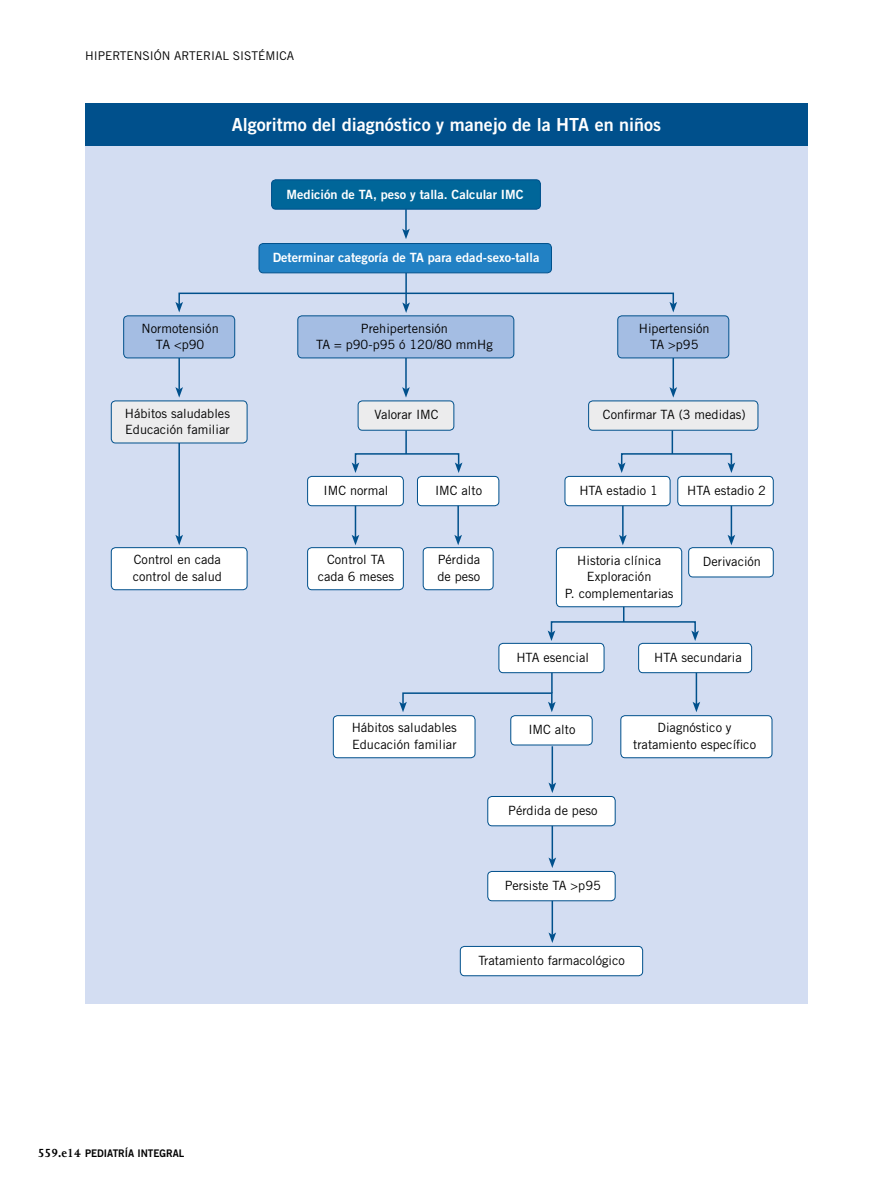
<style>
.page{position:relative;width:893px;height:1191px;background:#fff}
.page>*{position:absolute;margin:0;border:0;box-sizing:border-box;transform-origin:0 0}
.t1{font:18px "Trade Gothic Bold Two";color:#fff}
.t2{font:12.75px/16.5px "Trade Gothic";color:#000;text-align:center}
.t3{font:12.75px "Trade Gothic Bold Two";color:#fff}
.t4{font:12px "Trade Gothic";color:#000}
.t5{font:10.5px "Trade Gothic Bold Two";color:#000;scale:.95 1}
.s1{font-family:"Joanna MT Std";font-weight:700;font-size:13.5px}
</style>
<div class="page">
<div style="left:85px;top:143px;width:723px;height:861px;background:#d3ddf2"></div>
<hr style="left:405px;top:199px;width:2px;height:32px;background:#00508c">
<svg style="left:402px;top:229px;width:8px;height:10px"></svg>
<hr style="left:672px;top:357px;width:2px;height:32px;background:#00508c">
<svg style="left:669px;top:387px;width:8px;height:10px"></svg>
<hr style="left:178px;top:437px;width:2px;height:100px;background:#00508c">
<svg style="left:175px;top:535px;width:8px;height:10px"></svg>
<hr style="left:355px;top:498px;width:1px;height:39px;background:#00508c">
<svg style="left:352px;top:535px;width:7px;height:10px"></svg>
<hr style="left:552px;top:746px;width:1px;height:39px;background:#00508c">
<svg style="left:548px;top:782px;width:8px;height:11px"></svg>
<hr style="left:552px;top:821px;width:1px;height:39px;background:#00508c">
<svg style="left:548px;top:857px;width:8px;height:11px"></svg>
<hr style="left:552px;top:896px;width:1px;height:38px;background:#00508c">
<svg style="left:548px;top:932px;width:8px;height:11px"></svg>
<hr style="left:405px;top:357px;width:2px;height:32px;background:#00508c">
<svg style="left:402px;top:387px;width:8px;height:10px"></svg>
<hr style="left:178px;top:357px;width:2px;height:32px;background:#00508c">
<svg style="left:175px;top:387px;width:8px;height:10px"></svg>
<div style="left:178px;top:292px;width:496px;height:13px;border:2px solid #00508c"></div>
<svg style="left:175px;top:302px;width:8px;height:10px"></svg>
<svg style="left:669px;top:302px;width:8px;height:10px"></svg>
<hr style="left:405px;top:271px;width:2px;height:34px;background:#00508c">
<svg style="left:402px;top:302px;width:8px;height:11px"></svg>
<div style="left:355px;top:453px;width:104px;height:12px;border:2px solid #00508c"></div>
<svg style="left:352px;top:462px;width:7px;height:11px"></svg>
<svg style="left:399px;top:426px;width:336px;height:286px"></svg>
<hr style="left:551px;top:669px;width:2px;height:24px;background:#00508c">
<div style="left:85px;top:103px;width:723px;height:42px;background:#00508c"></div>
<div style="left:124px;top:316px;width:111px;height:42px;background:#a4bde3;border-radius:4px"></div>
<div style="left:123px;top:315px;width:112px;height:43px;border:1px solid #00508c;border-radius:4px"></div>
<div style="left:618px;top:316px;width:111px;height:42px;background:#a4bde3;border-radius:4px"></div>
<div style="left:617px;top:315px;width:112px;height:43px;border:1px solid #00508c;border-radius:4px"></div>
<div style="left:298px;top:316px;width:216px;height:42px;background:#a4bde3;border-radius:4px"></div>
<div style="left:298px;top:315px;width:216px;height:43px;border:1px solid #00508c;border-radius:4px"></div>
<div style="left:308px;top:476px;width:95px;height:30px;background:#fff;border-radius:4px"></div>
<div style="left:307px;top:476px;width:97px;height:30px;border:1px solid #00508c;border-radius:4px"></div>
<div style="left:417px;top:476px;width:82px;height:30px;background:#fff;border-radius:4px"></div>
<div style="left:417px;top:476px;width:82px;height:30px;border:1px solid #00508c;border-radius:4px"></div>
<div style="left:565px;top:476px;width:105px;height:30px;background:#fff;border-radius:4px"></div>
<div style="left:565px;top:476px;width:105px;height:30px;border:1px solid #00508c;border-radius:4px"></div>
<div style="left:678px;top:476px;width:95px;height:30px;background:#fff;border-radius:4px"></div>
<div style="left:677px;top:476px;width:96px;height:30px;border:1px solid #00508c;border-radius:4px"></div>
<div style="left:111px;top:401px;width:136px;height:42px;background:#ececed;border-radius:4px"></div>
<div style="left:111px;top:401px;width:136px;height:42px;border:1px solid #00508c;border-radius:4px"></div>
<div style="left:589px;top:401px;width:169px;height:29px;background:#ececed;border-radius:4px"></div>
<div style="left:588px;top:401px;width:170px;height:29px;border:1px solid #00508c;border-radius:4px"></div>
<div style="left:358px;top:401px;width:96px;height:29px;background:#ececed;border-radius:4px"></div>
<div style="left:358px;top:401px;width:96px;height:29px;border:1px solid #00508c;border-radius:4px"></div>
<div style="left:511px;top:715px;width:81px;height:30px;background:#fff;border-radius:4px"></div>
<div style="left:511px;top:715px;width:81px;height:30px;border:1px solid #00508c;border-radius:4px"></div>
<div style="left:488px;top:796px;width:127px;height:30px;background:#fff;border-radius:4px"></div>
<div style="left:488px;top:796px;width:127px;height:30px;border:1px solid #00508c;border-radius:4px"></div>
<div style="left:488px;top:871px;width:127px;height:29px;background:#fff;border-radius:4px"></div>
<div style="left:488px;top:871px;width:127px;height:30px;border:1px solid #00508c;border-radius:4px"></div>
<div style="left:460px;top:946px;width:183px;height:29px;background:#fff;border-radius:4px"></div>
<div style="left:460px;top:946px;width:183px;height:30px;border:1px solid #00508c;border-radius:4px"></div>
<div style="left:499px;top:643px;width:105px;height:29px;background:#fff;border-radius:4px"></div>
<div style="left:499px;top:643px;width:105px;height:30px;border:1px solid #00508c;border-radius:4px"></div>
<div style="left:639px;top:643px;width:113px;height:29px;background:#fff;border-radius:4px"></div>
<div style="left:638px;top:643px;width:114px;height:30px;border:1px solid #00508c;border-radius:4px"></div>
<div style="left:621px;top:715px;width:151px;height:42px;background:#fff;border-radius:4px"></div>
<div style="left:621px;top:715px;width:151px;height:43px;border:1px solid #00508c;border-radius:4px"></div>
<div style="left:333px;top:715px;width:142px;height:42px;background:#fff;border-radius:4px"></div>
<div style="left:333px;top:715px;width:142px;height:43px;border:1px solid #00508c;border-radius:4px"></div>
<div style="left:111px;top:547px;width:136px;height:43px;background:#fff;border-radius:4px"></div>
<div style="left:111px;top:547px;width:136px;height:43px;border:1px solid #00508c;border-radius:4px"></div>
<div style="left:308px;top:547px;width:95px;height:43px;background:#fff;border-radius:4px"></div>
<div style="left:307px;top:547px;width:97px;height:43px;border:1px solid #00508c;border-radius:4px"></div>
<div style="left:423px;top:547px;width:70px;height:43px;background:#fff;border-radius:4px"></div>
<div style="left:423px;top:547px;width:70px;height:43px;border:1px solid #00508c;border-radius:4px"></div>
<div style="left:556px;top:547px;width:126px;height:60px;background:#fff;border-radius:4px"></div>
<div style="left:556px;top:547px;width:126px;height:60px;border:1px solid #00508c;border-radius:4px"></div>
<div style="left:689px;top:547px;width:84px;height:30px;background:#fff;border-radius:4px"></div>
<div style="left:688px;top:547px;width:85px;height:30px;border:1px solid #00508c;border-radius:4px"></div>
<div style="left:272px;top:180px;width:268px;height:29px;background:#069;border-radius:4px"></div>
<div style="left:271px;top:180px;width:270px;height:29px;border:1px solid #00508c;border-radius:4px"></div>
<div style="left:259px;top:243px;width:292px;height:30px;background:#2281c4;border-radius:4px"></div>
<div style="left:259px;top:243px;width:293px;height:30px;border:1px solid #00508c;border-radius:4px"></div>
<p class="t4" style="left:85px;top:49px;width:211px">Hipertensión arterial sistémica</p>
<h1 class="t1" style="left:232px;top:114px;width:431px">Algoritmo del diagnóstico y manejo de la HTA en niños</h1>
<p class="t3" style="left:287px;top:186px;width:238px">Medición de TA, peso y talla. Calcular IMC</p>
<p class="t3" style="left:273px;top:250px;width:268px">Determinar categoría de TA para edad-sexo-talla</p>
<p class="t2" style="left:142px;top:319px;width:79px">Normotensión<br>TA &lt;p90</p>
<p class="t2" style="left:639px;top:319px;width:72px">Hipertensión<br>TA &gt;p95</p>
<p class="t2" style="left:316px;top:319px;width:178px">Prehipertensión<br>TA = p90-p95 ó 120/80 mmHg</p>
<p class="t2" style="left:125px;top:404px;width:107px;text-align:left">Hábitos saludables<br>Educación familiar</p>
<p class="t2" style="left:374px;top:406px;width:66px">Valorar IMC</p>
<p class="t2" style="left:603px;top:406px;width:144px">Confirmar TA (3 medidas)</p>
<p class="t2" style="left:324px;top:482px;width:66px">IMC normal</p>
<p class="t2" style="left:435px;top:482px;width:49px">IMC alto</p>
<p class="t2" style="left:579px;top:482px;width:80px">HTA estadio 1</p>
<p class="t2" style="left:687px;top:482px;width:80px">HTA estadio 2</p>
<p class="t2" style="left:133px;top:551px;width:91px;text-align:left">Control en cada control de salud</p>
<p class="t2" style="left:318px;top:551px;width:78px">Control TA cada 6 meses</p>
<p class="t2" style="left:437px;top:551px;width:44px;text-align:left">Pérdida de peso</p>
<p class="t2" style="left:565px;top:551px;width:110px">Historia clínica<br>Exploración<br>P. complementarias</p>
<p class="t2" style="left:703px;top:553px;width:60px">Derivación</p>
<p class="t5" style="left:38px;top:1146px;width:156px"><span class="s1">559.e14</span> PEDIATRÍA INTEGRAL</p>
<p class="t2" style="left:352px;top:719px;width:107px;text-align:left">Hábitos saludables<br>Educación familiar</p>
<p class="t2" style="left:516px;top:649px;width:74px">HTA esencial</p>
<p class="t2" style="left:654px;top:649px;width:89px">HTA secundaria</p>
<p class="t2" style="left:528px;top:721px;width:49px">IMC alto</p>
<p class="t2" style="left:508px;top:802px;width:91px">Pérdida de peso</p>
<p class="t2" style="left:633px;top:719px;width:124px">Diagnóstico y tratamiento específico</p>
<p class="t2" style="left:505px;top:877px;width:98px">Persiste TA &gt;p95</p>
<p class="t2" style="left:478px;top:952px;width:148px">Tratamiento farmacológico</p>
</div>
